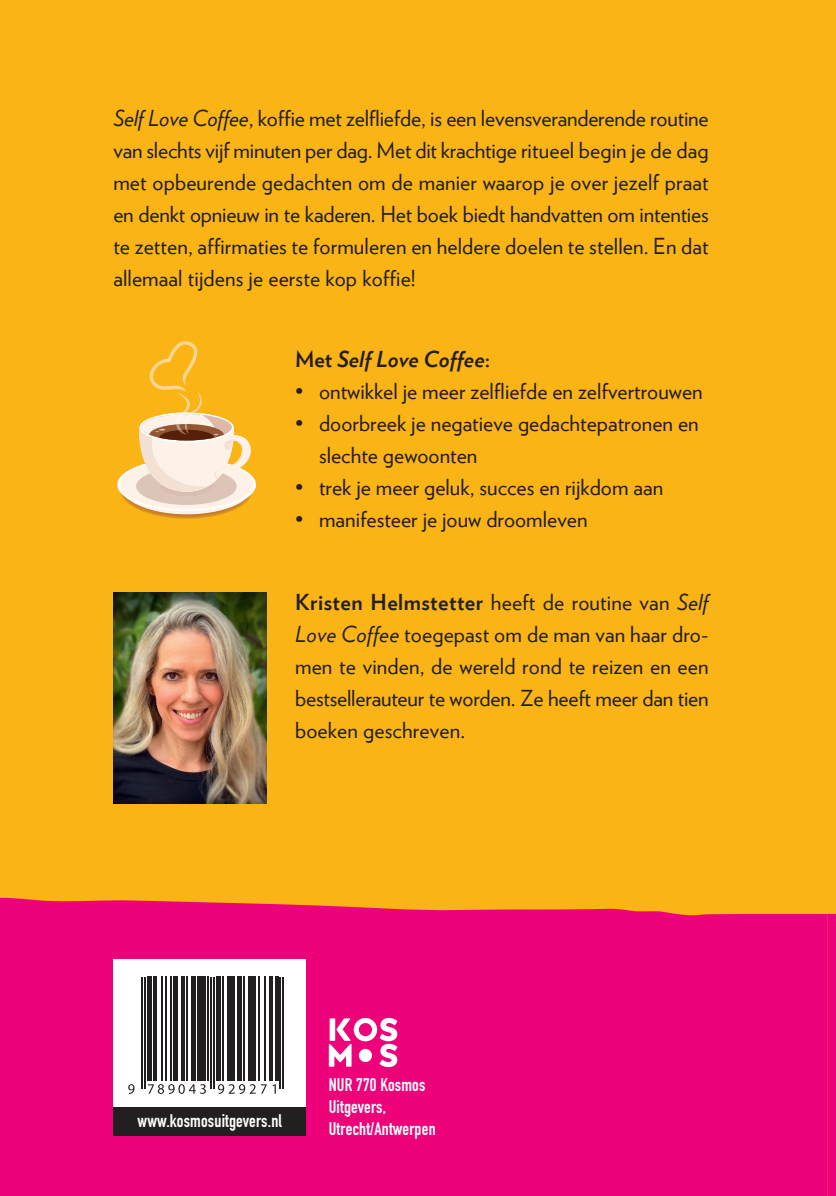
<style>
.page{position:relative;width:836px;height:1196px;background:#fff}
.page>*{position:absolute;margin:0;border:0;box-sizing:border-box;transform-origin:0 0}
.t1{font:22px/32px "Verlag";color:#231f20;text-align:justify}
.t2{font:italic 700 22px "Verlag";color:#231f20}
.t3{font:700 18px/22px "DIN Condensed";letter-spacing:.01em;color:#fff}
.s1{font-style:italic}
.s2{font-style:normal}
.s3{font-weight:700}
</style>
<div class="page">
<div style="left:0;top:0;width:836px;height:1195px;background:#fbb416"></div>
<div style="left:0;top:897px;width:828px;height:298px;background:#ed0279"></div>
<img style="left:152px;top:514px;width:70px;height:4px">
<svg style="left:117px;top:341px;width:139px;height:173px"></svg>
<div style="left:113px;top:959px;width:193px;height:147px;background:#fff"></div>
<svg style="left:129px;top:976px;width:155px;height:118px"></svg>
<svg style="left:128px;top:1084px;width:7px;height:9px"></svg>
<hr style="left:141px;top:976px;width:2px;height:112px;background:#231f20">
<hr style="left:144px;top:976px;width:2px;height:112px;background:#231f20">
<div style="left:147px;top:976px;width:5px;height:104px;background:#231f20"></div>
<hr style="left:153px;top:976px;width:3px;height:104px;background:#231f20">
<hr style="left:161px;top:976px;width:1px;height:104px;background:#231f20">
<hr style="left:166px;top:976px;width:1px;height:104px;background:#231f20">
<hr style="left:170px;top:976px;width:1px;height:104px;background:#231f20">
<hr style="left:173px;top:976px;width:4px;height:104px;background:#231f20">
<hr style="left:182px;top:976px;width:3px;height:104px;background:#231f20">
<hr style="left:186px;top:976px;width:2px;height:104px;background:#231f20">
<hr style="left:191px;top:976px;width:4px;height:104px;background:#231f20">
<hr style="left:197px;top:976px;width:1px;height:104px;background:#231f20">
<svg style="left:148px;top:1084px;width:58px;height:9px"></svg>
<div style="left:200px;top:976px;width:6px;height:104px;background:#231f20"></div>
<hr style="left:207px;top:976px;width:2px;height:104px;background:#231f20">
<hr style="left:210px;top:976px;width:2px;height:112px;background:#231f20">
<hr style="left:213px;top:976px;width:2px;height:112px;background:#231f20">
<div style="left:216px;top:976px;width:5px;height:104px;background:#231f20"></div>
<hr style="left:223px;top:976px;width:1px;height:104px;background:#231f20">
<hr style="left:227px;top:976px;width:3px;height:104px;background:#231f20">
<hr style="left:232px;top:976px;width:3px;height:104px;background:#231f20">
<hr style="left:238px;top:976px;width:4px;height:104px;background:#231f20">
<hr style="left:244px;top:976px;width:1px;height:104px;background:#231f20">
<hr style="left:248px;top:976px;width:3px;height:104px;background:#231f20">
<hr style="left:253px;top:976px;width:3px;height:104px;background:#231f20">
<svg style="left:218px;top:1084px;width:49px;height:9px"></svg>
<hr style="left:259px;top:976px;width:1px;height:104px;background:#231f20">
<hr style="left:265px;top:976px;width:1px;height:104px;background:#231f20">
<svg style="left:273px;top:1084px;width:3px;height:9px"></svg>
<hr style="left:269px;top:976px;width:3px;height:104px;background:#231f20">
<hr style="left:275px;top:976px;width:3px;height:104px;background:#231f20">
<hr style="left:280px;top:976px;width:1px;height:112px;background:#231f20">
<hr style="left:283px;top:976px;width:1px;height:112px;background:#231f20">
<div style="left:113px;top:1106px;width:193px;height:29px;background:#231f20"></div>
<svg style="left:329px;top:1017px;width:68px;height:49px;background:#f470b3"></svg>
<div style="left:359px;top:1048px;width:13px;height:13px;background:#fff;border-radius:50%"></div>
<img style="left:113px;top:592px;width:153px;height:211px">
<div style="left:828px;top:914px;width:8px;height:282px;background:#ed0279"></div>
<p class="t1" style="left:113px;top:101px;width:597px"><span class="s1">Self Love Coffee</span>, koffie met zelfliefde, is een levensveranderende routine van slechts vijf minuten per dag. Met dit krachtige ritueel begin je de dag met opbeurende gedachten om de manier waarop je over jezelf praat en denkt opnieuw in te kaderen. Het boek biedt handvatten om intenties te zetten, affirmaties te formuleren en heldere doelen te stellen. En dat allemaal tijdens je eerste kop koffie!</p>
<p class="t2" style="left:295px;top:341px;width:197px"><span class="s2">Met</span> Self Love Coffee<span class="s2">:</span></p>
<p class="t1" style="left:295px;top:373px;width:409px">• ontwikkel je meer zelfliefde en zelfvertrouwen</p>
<p class="t1" style="left:319px;top:405px;width:381px;text-indent:-24px">• doorbreek je negatieve gedachtepatronen en slechte gewoonten</p>
<p class="t1" style="left:295px;top:469px;width:370px">• trek je meer geluk, succes en rijkdom aan</p>
<p class="t1" style="left:295px;top:501px;width:294px">• manifesteer je jouw droomleven</p>
<p class="t1" style="left:295px;top:584px;width:415px"><span class="s3">Kristen Helmstetter</span> heeft de routine van <span class="s1">Self Love Coffee</span> toegepast om de man van haar dro&shy;men te vinden, de wereld rond te reizen en een bestsellerauteur te worden. Ze heeft meer dan tien boeken geschreven.</p>
<p class="t3" style="left:138px;top:1109px;width:146px">www.kosmosuitgevers.nl</p>
<p class="t3" style="left:329px;top:1073px;width:108px">NUR 770 Kosmos<br>Uitgevers,<br>Utrecht/Antwerpen</p>
</div>
